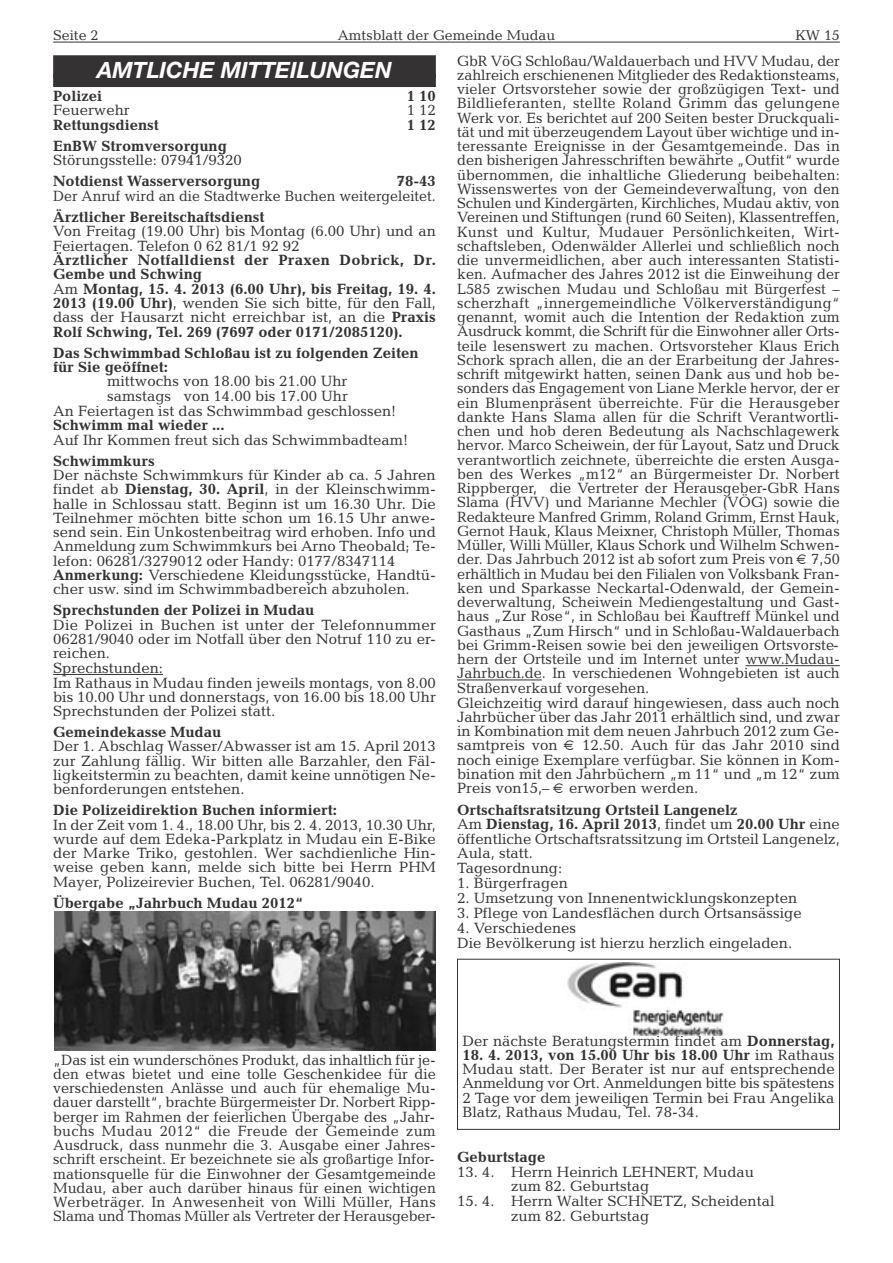
<style>
.page{position:relative;width:893px;height:1263px;background:#fff}
.page>*{position:absolute;margin:0;border:0;box-sizing:border-box;transform-origin:0 0}
.t1{font:italic 700 22.5px "Helvetica Neue";color:#fff}
.t2{font:15px/14.2px "Candida";color:#343233}
.t3{font:700 15px/14.2px "Candida";color:#343233}
.t4{font:15px "Candida";color:#343233;scale:.95 1}
.t5{font:14.25px "Candida";color:#343233}
.s1{font-weight:400}
.s2{font-weight:700}
</style>
<div class="page">
<hr style="left:53px;top:42px;width:787px;height:1px;background:#343233">
<div style="left:53px;top:55px;width:383px;height:23px;background:#343233"></div>
<div style="left:53px;top:74px;width:383px;height:13px;background:#343233"></div>
<hr style="left:53px;top:674px;width:110px;height:1px;background:#343233">
<hr style="left:745px;top:665px;width:95px;height:1px;background:#343233">
<hr style="left:457px;top:679px;width:85px;height:1px;background:#343233">
<div style="left:457px;top:959px;width:383px;height:171px;border:1px solid #343233"></div>
<img style="left:54px;top:911px;width:382px;height:139px">
<img style="left:568px;top:963px;width:155px;height:72px">
<p class="t5" style="left:53px;top:30px;width:47px">Seite 2</p>
<p class="t5" style="left:338px;top:30px;width:219px">Amtsblatt der Gemeinde Mudau</p>
<p class="t5" style="left:795px;top:30px;width:46px">KW 15</p>
<h1 class="t1" style="left:97px;top:62px;width:296px">AMTLICHE MITTEILUNGEN</h1>
<p class="t3" style="left:53px;top:90px;width:51px">Polizei</p>
<p class="t3" style="left:407px;top:90px;width:31px">1 10</p>
<p class="t2" style="left:53px;top:105px;width:78px">Feuerwehr</p>
<p class="t2" style="left:407px;top:105px;width:31px">1 12</p>
<p class="t3" style="left:53px;top:119px;width:107px">Rettungsdienst</p>
<p class="t3" style="left:407px;top:119px;width:31px">1 12</p>
<p class="t3" style="left:53px;top:140px;width:175px">EnBW Stromversorgung</p>
<p class="t2" style="left:53px;top:155px;width:190px">Störungsstelle: 07941/9320</p>
<p class="t3" style="left:53px;top:176px;width:209px">Notdienst Wasserversorgung</p>
<p class="t3" style="left:397px;top:176px;width:41px">78-43</p>
<p class="t4" style="left:53px;top:191px;width:404px">Der Anruf wird an die Stadtwerke Buchen weitergeleitet.</p>
<p class="t3" style="left:53px;top:211px;width:213px">Ärztlicher Bereitschaftsdienst</p>
<p class="t2" style="left:53px;top:226px;width:384px">Von Freitag (19.00 Uhr) bis Montag (6.00 Uhr) und an<br>Feiertagen. Telefon 0 62 81/1 92 92</p>
<p class="t3" style="left:53px;top:254px;width:384px">Ärztlicher Notfalldienst der Praxen Dobrick, Dr.<br>Gembe und Schwing<br><span class="s1">Am</span> Montag, 15. 4. 2013 (6.00 Uhr), bis Freitag, 19. 4.<br>2013 (19.00 Uhr)<span class="s1">, wenden Sie sich bitte, für den Fall, dass der Hausarzt nicht erreichbar ist, an die</span> Praxis Rolf Schwing, Tel. 269 (7697 oder 0171/2085120).</p>
<p class="t3" style="left:53px;top:347px;width:367px">Das Schwimmbad Schloßau ist zu folgenden Zeiten für Sie geöffnet:</p>
<p class="t2" style="left:53px;top:376px;width:345px;text-align:center">mittwochs von 18.00 bis 21.00 Uhr<br>samstags von 14.00 bis 17.00 Uhr<br>An Feiertagen ist das Schwimmbad geschlossen!</p>
<p class="t3" style="left:53px;top:419px;width:173px">Schwimm mal wieder ...</p>
<p class="t2" style="left:53px;top:434px;width:357px">Auf Ihr Kommen freut sich das Schwimmbadteam!</p>
<p class="t3" style="left:53px;top:455px;width:103px">Schwimmkurs</p>
<p class="t2" style="left:53px;top:469px;width:384px">Der nächste Schwimmkurs für Kinder ab ca. 5 Jahren findet ab <span class="s2">Dienstag, 30. April</span>, in der Kleinschwimm&shy;halle in Schlossau statt. Beginn ist um 16.30 Uhr. Die Teilnehmer möchten bitte schon um 16.15 Uhr anwe&shy;send sein. Ein Unkostenbeitrag wird erhoben. Info und Anmeldung zum Schwimmkurs bei Arno Theobald; Te&shy;lefon: 06281/3279012 oder Handy: 0177/8347114<br><span class="s2">Anmerkung:</span> Verschiedene Kleidungsstücke, Handtü&shy;cher usw. sind im Schwimmbadbereich abzuholen.</p>
<p class="t3" style="left:53px;top:605px;width:263px">Sprechstunden der Polizei in Mudau</p>
<p class="t2" style="left:53px;top:619px;width:384px">Die Polizei in Buchen ist unter der Telefonnummer 06281/9040 oder im Notfall über den Notruf 110 zu er&shy;reichen.<br>Sprechstunden:<br>Im Rathaus in Mudau finden jeweils montags, von 8.00 bis 10.00 Uhr und donnerstags, von 16.00 bis 18.00 Uhr Sprechstunden der Polizei statt.</p>
<p class="t3" style="left:53px;top:726px;width:170px">Gemeindekasse Mudau</p>
<p class="t2" style="left:53px;top:741px;width:384px;text-align:justify">Der 1. Abschlag Wasser/Abwasser ist am 15. April 2013 zur Zahlung fällig. Wir bitten alle Barzahler, den Fäl&shy;ligkeitstermin zu beachten, damit keine unnötigen Ne&shy;benforderungen entstehen.</p>
<p class="t3" style="left:53px;top:804px;width:285px">Die Polizeidirektion Buchen informiert:</p>
<p class="t2" style="left:53px;top:819px;width:384px;text-align:justify">In der Zeit vom 1. 4., 18.00 Uhr, bis 2. 4. 2013, 10.30 Uhr, wurde auf dem Edeka-Parkplatz in Mudau ein E-Bike der Marke Triko, gestohlen. Wer sachdienliche Hin&shy;weise geben kann, melde sich bitte bei Herrn PHM Mayer, Polizeirevier Buchen, Tel. 06281/9040.</p>
<p class="t3" style="left:53px;top:897px;width:252px">Übergabe „Jahrbuch Mudau 2012“</p>
<p class="t2" style="left:457px;top:55px;width:384px">GbR VöG Schloßau/Waldauerbach und HVV Mudau, der zahlreich erschienenen Mitglieder des Redaktionsteams, vieler Ortsvorsteher sowie der großzügigen Text- und Bildlieferanten, stellte Roland Grimm das gelungene Werk vor. Es berichtet auf 200 Seiten bester Druckquali&shy;tät und mit überzeugendem Layout über wichtige und in&shy;teressante Ereignisse in der Gesamtgemeinde. Das in den bisherigen Jahresschriften bewährte „Outfit“ wurde übernommen, die inhaltliche Gliederung beibehalten:<br>Wissenswertes von der Gemeindeverwaltung, von den Schulen und Kindergärten, Kirchliches, Mudau aktiv, von Vereinen und Stiftungen (rund 60 Seiten), Klassentreffen, Kunst und Kultur, Mudauer Persönlichkeiten, Wirt&shy;schaftsleben, Odenwälder Allerlei und schließlich noch die unvermeidlichen, aber auch interessanten Statisti&shy;ken. Aufmacher des Jahres 2012 ist die Einweihung der L585 zwischen Mudau und Schloßau mit Bürgerfest – scherzhaft „innergemeindliche Völkerverständigung“ genannt, womit auch die Intention der Redaktion zum Ausdruck kommt, die Schrift für die Einwohner aller Orts&shy;teile lesenswert zu machen. Ortsvorsteher Klaus Erich Schork sprach allen, die an der Erarbeitung der Jahres&shy;schrift mitgewirkt hatten, seinen Dank aus und hob be&shy;sonders das Engagement von Liane Merkle hervor, der er ein Blumenpräsent überreichte. Für die Herausgeber dankte Hans Slama allen für die Schrift Verantwortli&shy;chen und hob deren Bedeutung als Nachschlagewerk hervor. Marco Scheiwein, der für Layout, Satz und Druck verantwortlich zeichnete, überreichte die ersten Ausga&shy;ben des Werkes „m12“ an Bürgermeister Dr. Norbert Rippberger, die Vertreter der Herausgeber-GbR Hans Slama (HVV) und Marianne Mechler (VÖG) sowie die Redakteure Manfred Grimm, Roland Grimm, Ernst Hauk, Gernot Hauk, Klaus Meixner, Christoph Müller, Thomas Müller, Willi Müller, Klaus Schork und Wilhelm Schwen&shy;der. Das Jahrbuch 2012 ist ab sofort zum Preis von 7,50 erhältlich in Mudau bei den Filialen von Volksbank Fran&shy;ken und Sparkasse Neckartal-Odenwald, der Gemein&shy;deverwaltung, Scheiwein Mediengestaltung und Gast&shy;haus „Zur Rose“, in Schloßau bei Kauftreff Münkel und Gasthaus „Zum Hirsch“ und in Schloßau-Waldauerbach bei Grimm-Reisen sowie bei den jeweiligen Ortsvorste&shy;hern der Ortsteile und im Internet unter www.Mudau-Jahrbuch.de. In verschiedenen Wohngebieten ist auch Straßenverkauf vorgesehen.<br>Gleichzeitig wird darauf hingewiesen, dass auch noch Jahrbücher über das Jahr 2011 erhältlich sind, und zwar in Kombination mit dem neuen Jahrbuch 2012 zum Ge&shy;samtpreis von</p>
<p class="t2" style="left:457px;top:740px;width:384px;text-align:justify;text-indent:125px">12.50. Auch für das Jahr 2010 sind noch einige Exemplare verfügbar. Sie können in Kom&shy;bination mit den Jahrbüchern „m 11“ und „m 12“ zum Preis von15,–</p>
<p class="t2" style="left:569px;top:782px;width:131px">erworben werden.</p>
<p class="t2" style="left:457px;top:804px;width:384px"><span class="s2">Ortschaftsratsitzung Ortsteil Langenelz<br></span>Am <span class="s2">Dienstag, 16. April 2013</span>, findet um <span class="s2">20.00 Uhr</span> eine öffentliche Ortschaftsratssitzung im Ortsteil Langenelz, Aula, statt.<br>Tagesordnung:</p>
<p class="t2" style="left:457px;top:877px;width:112px">1. Bürgerfragen</p>
<p class="t2" style="left:457px;top:892px;width:342px">2. Umsetzung von Innenentwicklungskonzepten</p>
<p class="t2" style="left:457px;top:907px;width:346px">3. Pflege von Landesflächen durch Ortsansässige</p>
<p class="t2" style="left:457px;top:922px;width:337px;line-height:15px">4. Verschiedenes<br>Die Bevölkerung ist hierzu herzlich eingeladen.</p>
<p class="t2" style="left:53px;top:1054px;width:384px;text-align:justify">„Das ist ein wunderschönes Produkt, das inhaltlich für je&shy;den etwas bietet und eine tolle Geschenkidee für die verschiedensten Anlässe und auch für ehemalige Mu&shy;dauer darstellt“, brachte Bürgermeister Dr. Norbert Ripp&shy;berger im Rahmen der feierlichen Übergabe des „Jahr&shy;buchs Mudau 2012“ die Freude der Gemeinde zum Ausdruck, dass nunmehr die 3. Ausgabe einer Jahres&shy;schrift erscheint. Er bezeichnete sie als großartige Infor&shy;mationsquelle für die Einwohner der Gesamtgemeinde Mudau, aber auch darüber hinaus für einen wichtigen Werbeträger. In Anwesenheit von Willi Müller, Hans Slama und Thomas Müller als Vertreter der Herausgeber-</p>
<p class="t2" style="left:462px;top:1035px;width:374px">Der nächste Beratungstermin findet am <span class="s2">Donnerstag,</span></p>
<p class="t2" style="left:462px;top:1049px;width:374px;text-align:justify"><span class="s2">18. 4. 2013, von 15.00 Uhr bis 18.00 Uhr</span> im Rathaus Mudau statt. Der Berater ist nur auf entsprechende Anmeldung vor Ort. Anmeldungen bitte bis spätestens 2 Tage vor dem jeweiligen Termin bei Frau Angelika Blatz, Rathaus Mudau, Tel. 78-34.</p>
<p class="t3" style="left:457px;top:1151px;width:90px">Geburtstage</p>
<p class="t2" style="left:511px;top:1165px;width:244px;line-height:15px;text-indent:-54px">13. 4. Herrn Heinrich LEHNERT, Mudau zum 82. Geburtstag</p>
<p class="t2" style="left:511px;top:1195px;width:265px;line-height:15px;text-indent:-54px">15. 4. Herrn Walter SCHNETZ, Scheidental zum 82. Geburtstag</p>
</div>
